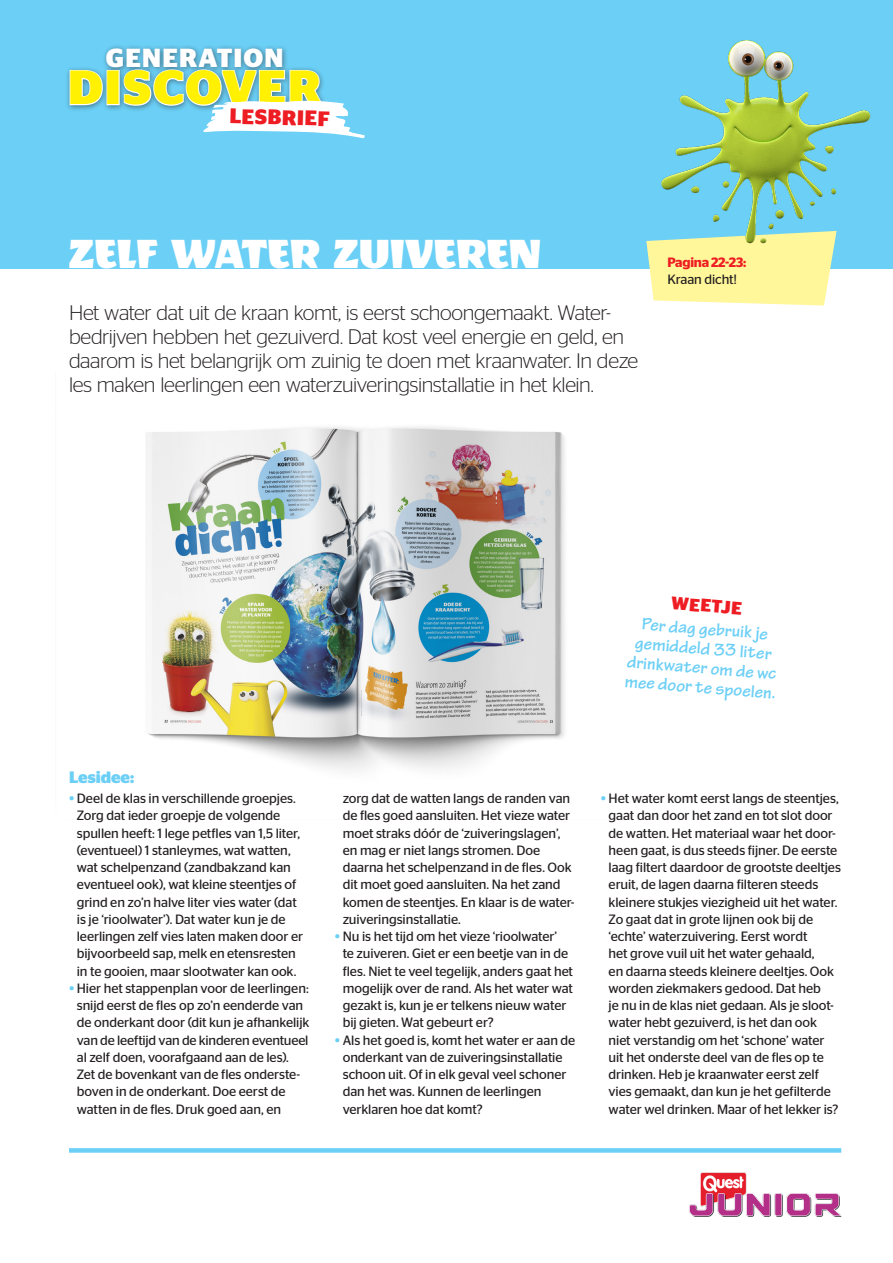
<style>
.page{position:relative;width:893px;height:1263px;background:#fff}
.page>*{position:absolute;margin:0;border:0;box-sizing:border-box;transform-origin:0 0}
.Bijschrift{font:700 47.85px "Stag Sans";letter-spacing:.035em;color:#fff101}
.Kop_groot{font:46.5px "Wendy One";letter-spacing:-.01em;color:#fff;scale:.9 1}
.Bijschrift-2{font:700 26.1px "Stag Sans";letter-spacing:.04em;color:#fff}
.Intro{font:300 21px/24px "Stag Sans";letter-spacing:-.02em;color:#231f20}
.t1{font:700 21px "Stag Sans";color:#ee1d23}
.Kaderplat{font:700 18px/19.5px "Tekton Pro";color:#6bcff6;text-align:center}
.Bijschrift_2{font:700 18px "Stag Sans";color:#ee1d23}
.Kaderplat-2{font:700 16.5px "Stag Sans";letter-spacing:-.005em;color:#6bcff6}
.Kaderplat-3{font:13.5px/17.2px "Stag Sans";letter-spacing:-.005em;color:#231f20}
.Kaderplat-4{font:600 13.5px "Stag Sans";letter-spacing:-.015em;color:#ee1d23}
.s1{font-size:16.5px;color:#6bcff6}
</style>
<div class="page">
<div style="left:0;top:0;width:893px;height:268px;background:#6bcff6"></div>
<img style="left:146px;top:426px;width:419px;height:345px">
<div style="left:69px;top:1148px;width:772px;height:5px;background:#6bcff6"></div>
<svg style="left:646px;top:240px;width:191px;height:65px;background:#fcf7a5"></svg>
<div style="left:65px;top:44px;width:263px;height:68px;background:#231f20;opacity:.5"></div>
<svg style="left:69px;top:69px;width:35px;height:37px"></svg>
<div style="left:107px;top:70px;width:13px;height:35px;border:2px solid #fff"></div>
<svg style="left:123px;top:69px;width:242px;height:69px"></svg>
<img style="left:689px;top:1172px;width:152px;height:45px">
<img style="left:651px;top:40px;width:220px;height:217px">
<p class="Bijschrift-2" style="left:106px;top:43px;width:179px">GENERATION</p>
<p class="Bijschrift" style="left:68px;top:60px;width:254px">DISCOVER</p>
<p class="t1" style="left:230px;top:103px;width:102px;rotate:2deg">LESBRIEF</p>
<p class="Kop_groot" style="left:68px;top:230px;width:527px">ZELF WATER ZUIVEREN</p>
<p class="Intro" style="left:69px;top:300px;width:571px">Het water dat uit de kraan komt, is eerst schoongemaakt. Water&shy;bedrijven hebben het gezuiverd. Dat kost veel energie en geld, en daarom is het belangrijk om zuinig te doen met kraanwater. In deze les maken leerlingen een waterzuiveringsinstallatie in het klein.</p>
<p class="Kaderplat-4" style="left:667px;top:254px;width:81px">Pagina 22-23:</p>
<p class="Kaderplat-3" style="left:667px;top:271px;width:71px">Kraan dicht!</p>
<p class="Bijschrift_2" style="left:672px;top:593px;width:73px;rotate:4deg">WEETJE</p>
<p class="Kaderplat" style="left:629px;top:614px;width:153px;rotate:4deg">Per dag gebruik je gemiddeld 33 liter drinkwater om de wc mee door te spoelen.</p>
<p class="Kaderplat-2" style="left:69px;top:767px;width:67px">Lesidee:</p>
<p class="Kaderplat-3" style="left:77px;top:790px;width:228px;text-indent:-8px"><span class="s1">•</span> Deel de klas in verschillende groepjes.<br>Zorg dat ieder groepje de volgende spullen heeft: 1 lege petfles van 1,5 liter, (eventueel) 1 stanleymes, wat watten, wat schelpenzand (zandbakzand kan eventueel ook), wat kleine steentjes of grind en zo’n halve liter vies water (dat is je ‘rioolwater’). Dat water kun je de leerlingen zelf vies laten maken door er bijvoorbeeld sap, melk en etensresten in te gooien, maar slootwater kan ook.</p>
<p class="Kaderplat-3" style="left:77px;top:979px;width:234px;text-indent:-8px"><span class="s1">•</span> Hier het stappenplan voor de leerlingen: snijd eerst de fles op zo’n eenderde van de onderkant door (dit kun je afhankelijk van de leeftijd van de kinderen eventueel al zelf doen, voorafgaand aan de les).<br>Zet de bovenkant van de fles onderste&shy;boven in de onderkant. Doe eerst de watten in de fles. Druk goed aan, en</p>
<p class="Kaderplat-3" style="left:343px;top:790px;width:233px">zorg dat de watten langs de randen van de fles goed aansluiten. Het vieze water moet straks dóór de ‘zuiveringslagen’, en mag er niet langs stromen. Doe daarna het schelpenzand in de fles. Ook dit moet goed aansluiten. Na het zand komen de steentjes. En klaar is de water&shy;zuiveringsinstallatie.</p>
<p class="Kaderplat-3" style="left:343px;top:928px;width:232px;text-indent:-8px"><span class="s1">•</span> Nu is het tijd om het vieze ‘rioolwater’<br>te zuiveren. Giet er een beetje van in de fles. Niet te veel tegelijk, anders gaat het mogelijk over de rand. Als het water wat gezakt is, kun je er telkens nieuw water bij gieten. Wat gebeurt er?</p>
<p class="Kaderplat-3" style="left:343px;top:1031px;width:234px;text-indent:-8px"><span class="s1">•</span> Als het goed is, komt het water er aan de onderkant van de zuiveringsinstallatie schoon uit. Of in elk geval veel schoner dan het was. Kunnen de leerlingen verklaren hoe dat komt?</p>
<p class="Kaderplat-3" style="left:609px;top:790px;width:234px;text-indent:-8px"><span class="s1">•</span> Het water komt eerst langs de steentjes, gaat dan door het zand en tot slot door de watten. Het materiaal waar het door&shy;heen gaat, is dus steeds fijner. De eerste laag filtert daardoor de grootste deeltjes eruit, de lagen daarna filteren steeds kleinere stukjes viezigheid uit het water.<br>Zo gaat dat in grote lijnen ook bij de ‘echte’ waterzuivering. Eerst wordt<br>het grove vuil uit het water gehaald,<br>en daarna steeds kleinere deeltjes. Ook worden ziekmakers gedood. Dat heb<br>je nu in de klas niet gedaan. Als je sloot&shy;water hebt gezuiverd, is het dan ook niet verstandig om het ‘schone’ water uit het onderste deel van de fles op te drinken. Heb je kraanwater eerst zelf vies gemaakt, dan kun je het gefilterde water wel drinken. Maar of het lekker is?</p>
</div>
